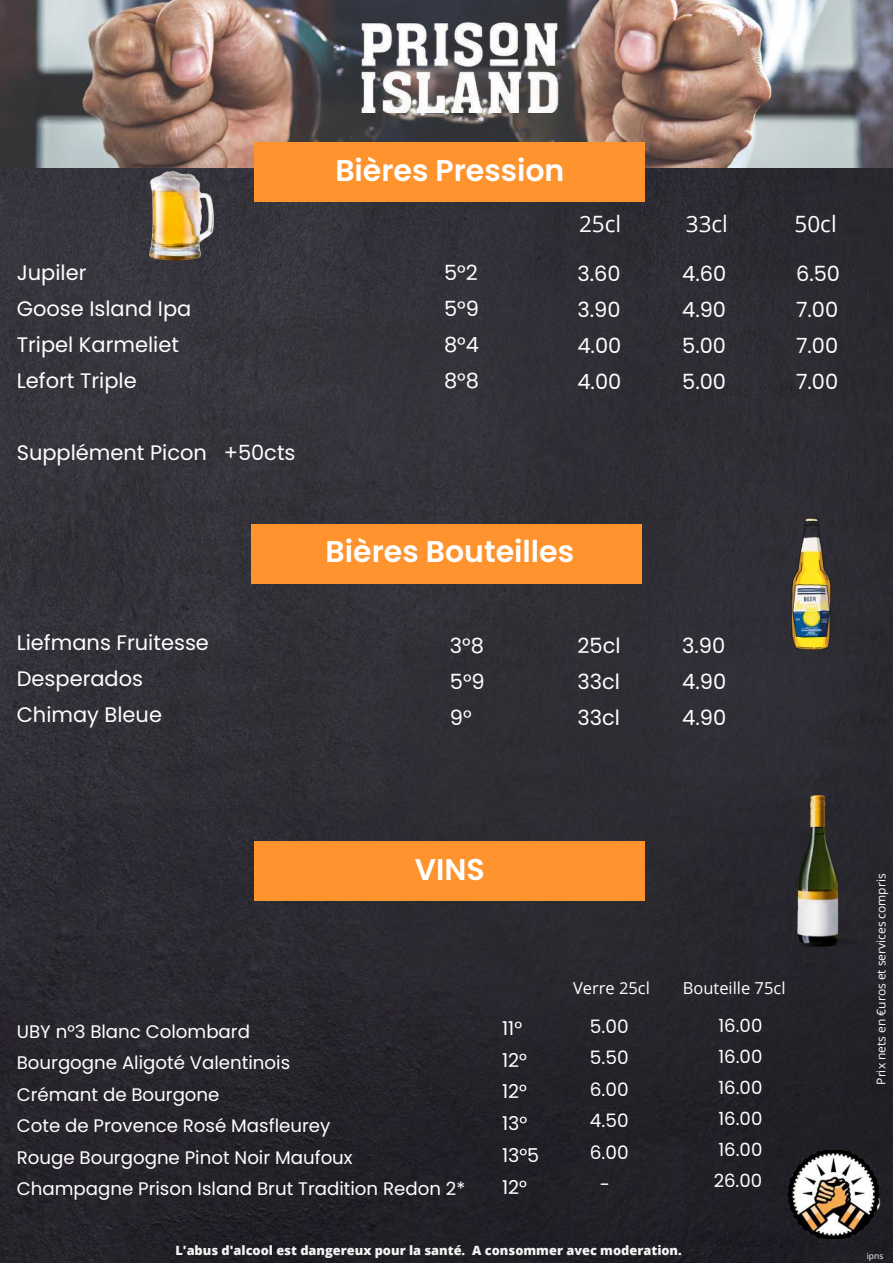
<style>
.page{position:relative;width:893px;height:1264px;background:#fff}
.page>*{position:absolute;margin:0;border:0;box-sizing:border-box;transform-origin:0 0}
.t1{font:600 30px "Poppins";color:#fff}
.t2{font:22.5px "Open Sans";color:#fff}
.t3{font:21px/36px "Poppins";color:#fff;text-align:justify}
.t4{font:19.05px/32px "Poppins";color:#fff}
.t5{font:18.45px/31.7px "Poppins";color:#fff;text-align:center}
.t6{font:18.15px/31.5px "Poppins";color:#fff}
.t7{font:16.5px "Open Sans";color:#fff}
.t8{font:800 12.75px "Open Sans";color:#f5f5f4}
.t9{font:12px "Open Sans";color:#fff}
.t10{font:8.4px "Open Sans";color:#fff}
</style>
<div class="page">
<img style="left:0;top:167px;width:892px;height:1095px">
<img style="left:783px;top:1149px;width:100px;height:89px">
<img style="left:0;top:0;width:892px;height:167px">
<img style="left:333px;top:18px;width:259px;height:94px">
<div style="left:255px;top:841px;width:389px;height:60px;background:#ff942f"></div>
<div style="left:255px;top:142px;width:389px;height:60px;background:#ff942f"></div>
<div style="left:251px;top:524px;width:390px;height:59px;background:#ff942f"></div>
<img style="left:150px;top:172px;width:64px;height:89px">
<img style="left:791px;top:518px;width:39px;height:132px">
<img style="left:797px;top:795px;width:67px;height:152px">
<p class="t3" style="left:17px;top:255px;width:176px;text-align:left">Jupiler<br>Goose Island Ipa<br>Tripel Karmeliet<br>Lefort Triple</p>
<p class="t3" style="left:17px;top:435px;width:280px">Supplément Picon +50cts</p>
<h1 class="t1" style="left:335px;top:149px;width:230px">Bières Pression</h1>
<p class="t3" style="left:444px;top:255px;width:37px">5°2<br>5°9<br>8°4<br>8°8</p>
<p class="t2" style="left:579px;top:208px;width:44px">25cl</p>
<p class="t3" style="left:577px;top:256px;width:45px">3.60<br>3.90<br>4.00<br>4.00</p>
<h1 class="t1" style="left:325px;top:530px;width:250px">Bières Bouteilles</h1>
<p class="t3" style="left:17px;top:625px;width:194px;text-align:left">Liefmans Fruitesse<br>Desperados<br>Chimay Bleue</p>
<p class="t3" style="left:450px;top:628px;width:36px">3°8<br>5°9<br>9°</p>
<p class="t3" style="left:577px;top:628px;width:45px">25cl 33cl 33cl</p>
<p class="t2" style="left:686px;top:208px;width:44px">33cl</p>
<p class="t2" style="left:794px;top:208px;width:44px">50cl</p>
<p class="t3" style="left:796px;top:256px;width:45px">6.50<br>7.00<br>7.00<br>7.00</p>
<p class="t3" style="left:682px;top:256px;width:46px">4.60<br>4.90<br>5.00<br>5.00</p>
<p class="t3" style="left:682px;top:628px;width:46px">3.90<br>4.90<br>4.90</p>
<h1 class="t1" style="left:415px;top:849px;width:71px">VINS</h1>
<p class="t7" style="left:573px;top:975px;width:78px">Verre 25cl</p>
<p class="t7" style="left:682px;top:975px;width:104px">Bouteille 75cl</p>
<p class="t4" style="left:502px;top:1012px;width:39px">11°<br>12°<br>12°<br>13°<br>13°5<br>12°</p>
<p class="t6" style="left:713px;top:1010px;width:50px;line-height:30.9px;text-align:justify">16.00<br>16.00<br>16.00<br>16.00<br>16.00<br>26.00</p>
<p class="t6" style="left:17px;top:1015px;width:450px">UBY n°3 Blanc Colombard<br>Bourgogne Aligoté Valentinois<br>Crémant de Bourgone<br>Cote de Provence Rosé Masfleurey<br>Rouge Bourgogne Pinot Noir Maufoux<br>Champagne Prison Island Brut Tradition Redon 2*</p>
<p class="t5" style="left:590px;top:1010px;width:40px">5.00<br>5.50<br>6.00<br>4.50<br>6.00 -</p>
<p class="t8" style="left:175px;top:1241px;width:508px">L'abus d'alcool est dangereux pour la santé. A consommer avec moderation.</p>
<p class="t9" style="left:872px;top:1084px;width:212px;rotate:-90deg">Prix nets en €uros et services compris</p>
<p class="t10" style="left:866px;top:1249px;width:18px">ipns</p>
</div>
